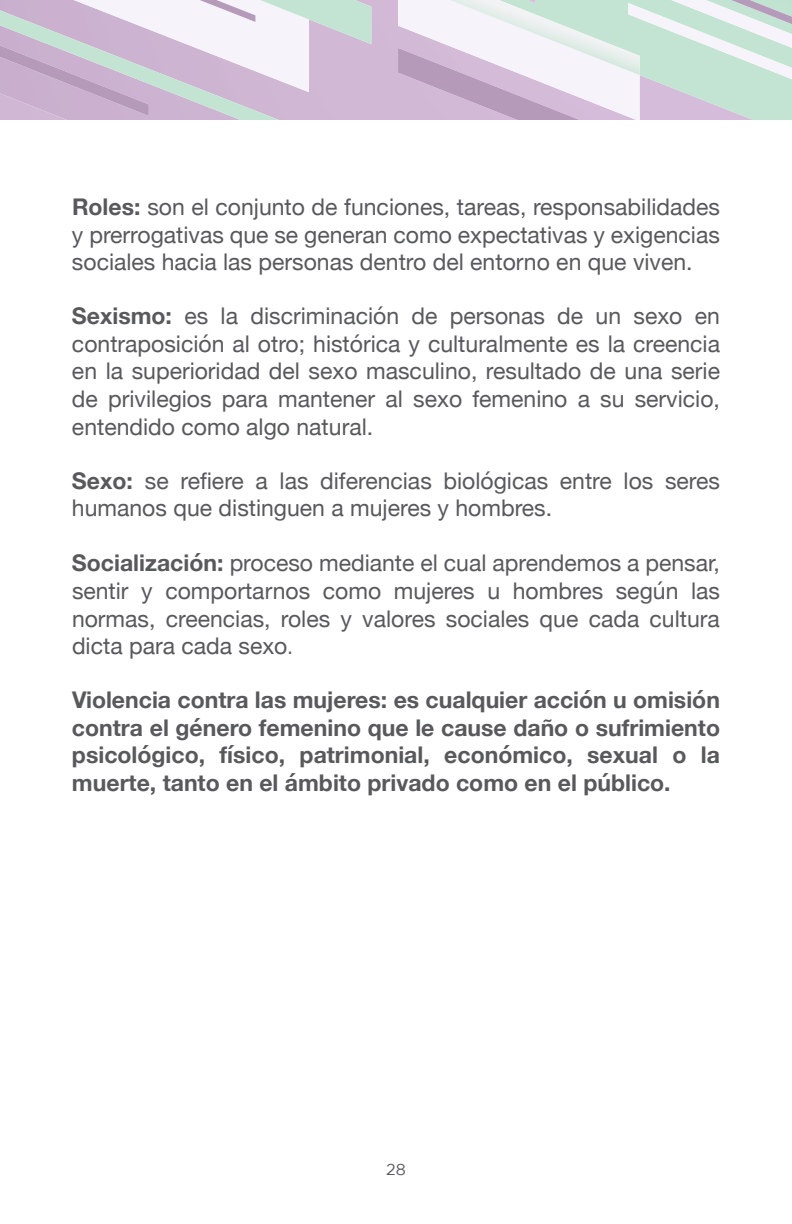
<style>
.page{position:relative;width:792px;height:1224px;background:#fff}
.page>*{position:absolute;margin:0;border:0;box-sizing:border-box;transform-origin:0 0}
.t1{font:23px/27.6px "Helvetica Neue";color:#58595b;text-align:justify}
.t2{font:700 23px/27.6px "Helvetica Neue";color:#58595b;text-align:justify}
.t3{font:16px "Gotham";color:#58595b}
.s1{font-weight:700}
.s2{font-family:"Gotham";font-size:22px}
</style>
<div class="page">
<div style="left:378px;top:0;width:20px;height:120px;background:#d1b9d6"></div>
<svg style="left:398px;top:0;width:394px;height:120px"></svg>
<svg style="left:0;top:0;width:371px;height:120px"></svg>
<p class="t1" style="left:72px;top:194px;width:650px"><span class="s1">Roles:</span> son el conjunto de funciones, tareas, responsabilidades y prerrogativas que se generan como expectativas y exigencias sociales hacia las personas dentro del entorno en que viven.</p>
<p class="t1" style="left:72px;top:303px;width:650px"><span class="s1">Sexismo:</span> es la discriminación de personas de un sexo en contraposición al otro; histórica y culturalmente es la creencia en la superioridad del sexo masculino, resultado de una serie de privilegios para mantener al sexo femenino a su servicio, entendido como algo natural.</p>
<p class="t1" style="left:72px;top:468px;width:650px"><span class="s1">Sexo:</span> se refiere a las diferencias biológicas entre los seres humanos que distinguen a mujeres y hombres.</p>
<p class="t1" style="left:72px;top:551px;width:650px"><span class="s1">Socialización:</span> proceso mediante el cual aprendemos a pensar, sentir y comportarnos como mujeres u hombres según las normas, creencias, roles y valores sociales que cada cultura dicta para cada sexo<span class="s2">.</span></p>
<p class="t2" style="left:72px;top:687px;width:650px">Violencia contra las mujeres: es cualquier acción u omisión contra el género femenino que le cause daño o sufrimiento psicológico, físico, patrimonial, económico, sexual o la muerte, tanto en el ámbito privado como en el público.</p>
<p class="t3" style="left:386px;top:1161px;width:21px">28</p>
</div>
